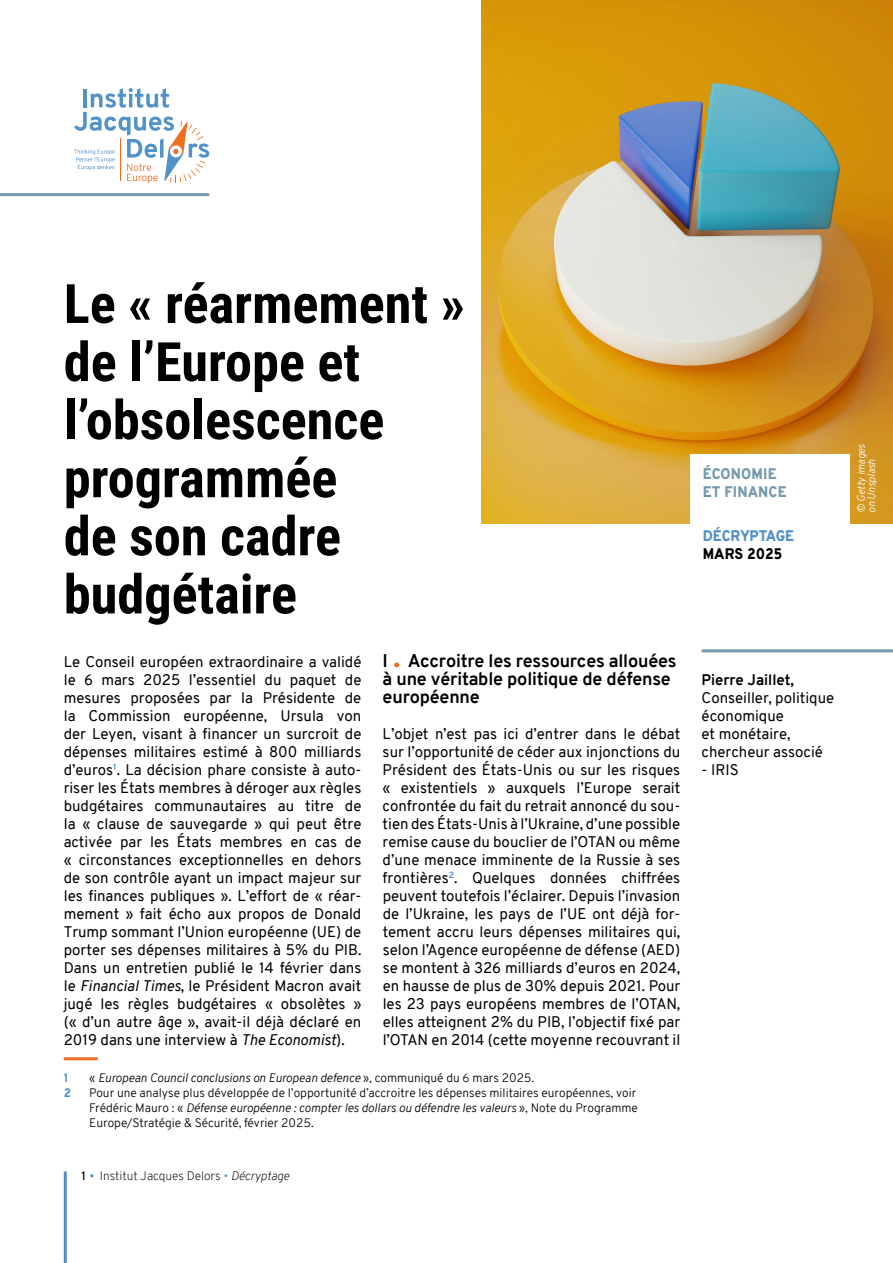
<style>
.page{position:relative;width:893px;height:1263px;background:#fff}
.page>*{position:absolute;margin:0;border:0;box-sizing:border-box;transform-origin:0 0}
.t1{font:700 54.3px/58.1px "Roboto Condensed";color:#000}
.t2{font:700 18px/18px "Overpass";letter-spacing:-.01em;color:#000}
.t3{font:15px/18px "Overpass";color:#000;text-align:justify}
.t4{font:900 15px/18px "Overpass";letter-spacing:.01em;color:#7599ad;scale:.94 1}
.t5{font:700 15px "Overpass";color:#000}
.t6{font:900 15px "Overpass";letter-spacing:-.015em;color:#528fc9;scale:.94 1}
.t7{font:900 15px "Overpass";color:#000;scale:.94 1}
.t8{font:300 12px/15px "Overpass";color:#000}
.t9{font:italic 300 12px "Overpass";color:#000}
.t10{font:200 12px "Overpass";color:#000}
.t11{font:800 12px "Overpass";color:#528fc9}
.t12{font:italic 300 10.5px/10.5px "Overpass";letter-spacing:-.01em;color:#fff}
.s1{font-style:italic}
.s2{font-style:normal}
.s3{font-weight:600}
.s4{font-weight:300;color:#528fc9}
.s5{color:#528fc9}
</style>
<div class="page">
<hr style="left:64px;top:1171px;width:3px;height:92px;background:#528fc9">
<img style="left:482px;top:0;width:411px;height:523px">
<hr style="left:64px;top:1057px;width:34px;height:3px;background:#f36c21">
<svg style="left:394px;top:662px;width:5px;height:5px"></svg>
<div style="left:690px;top:454px;width:160px;height:118px;background:#fff"></div>
<hr style="left:702px;top:649px;width:191px;height:3px;background:#7599ad">
<hr style="left:0;top:193px;width:209px;height:3px;background:#7599ad">
<svg style="left:74px;top:88px;width:135px;height:95px"></svg>
<h1 class="t1" style="left:64px;top:273px;width:403px">Le « réarmement » de l’Europe et l’obsolescence programmée<br>de son cadre budgétaire</h1>
<p class="t2" style="left:383px;top:652px;width:295px">I Accroitre les ressources allouées à une véritable politique de défense européenne</p>
<p class="t3" style="left:383px;top:725px;width:299px">L’objet n’est pas ici d’entrer dans le débat sur l’opportunité de céder aux injonctions du Président des États-Unis ou sur les risques « existentiels » auxquels l’Europe serait confrontée du fait du retrait annoncé du sou&shy;tien des États-Unis à l’Ukraine, d’une possible remise cause du bouclier de l’OTAN ou même d’une menace imminente de la Russie à ses frontières<sup>2</sup>. Quelques données chiffrées peuvent toutefois l’éclairer. Depuis l’invasion de l’Ukraine, les pays de l’UE ont déjà for&shy;tement accru leurs dépenses militaires qui, selon l’Agence européenne de défense (AED) se montent à 326 milliards d’euros en 2024, en hausse de plus de 30% depuis 2021. Pour les 23 pays européens membres de l’OTAN, elles atteignent 2% du PIB, l’objectif fixé par l’OTAN en 2014 (cette moyenne recouvrant il</p>
<p class="t3" style="left:64px;top:653px;width:299px">Le Conseil européen extraordinaire a validé le 6 mars 2025 l’essentiel du paquet de mesures proposées par la Présidente de la Commission européenne, Ursula von der Leyen, visant à financer un surcroit de dépenses militaires estimé à 800 milliards d’euros<sup>1</sup>. La décision phare consiste à auto&shy;riser les États membres à déroger aux règles budgétaires communautaires au titre de la « clause de sauvegarde » qui peut être activée par les États membres en cas de « circonstances exceptionnelles en dehors de son contrôle ayant un impact majeur sur les finances publiques ». L’effort de « réar&shy;mement » fait écho aux propos de Donald Trump sommant l’Union européenne (UE) de porter ses dépenses militaires à 5% du PIB.<br>Dans un entretien publié le 14 février dans le <span class="s1">Financial Times</span>, le Président Macron avait jugé les règles budgétaires « obsolètes » (« d’un autre âge », avait-il déjà déclaré en 2019 dans une interview à <span class="s1">The Economist</span>).</p>
<p class="t11" style="left:64px;top:1069px;width:6px">1</p>
<p class="t9" style="left:89px;top:1069px;width:447px"><span class="s2">«</span> European Council conclusions on European defence <span class="s2">», communiqué du 6 mars 2025.</span></p>
<p class="t11" style="left:64px;top:1084px;width:9px">2</p>
<p class="t8" style="left:89px;top:1086px;width:550px">Pour une analyse plus développée de l’opportunité d’accroitre les dépenses militaires européennes, voir<br>Frédéric Mauro : « <span class="s1">Défense européenne : compter les dollars ou défendre les valeurs</span> », Note du Programme<br>Europe/Stratégie &amp; Sécurité, février 2025.</p>
<p class="t10" style="left:82px;top:1168px;width:210px"><span class="s3">1</span> <span class="s4">•</span> Institut Jacques Delors <span class="s5">•</span> <span class="s1">Décryptage</span></p>
<p class="t4" style="left:703px;top:464px;width:91px">ÉCONOMIE<br>ET FINANCE</p>
<p class="t6" style="left:703px;top:525px;width:99px">DÉCRYPTAGE</p>
<p class="t7" style="left:703px;top:543px;width:86px">MARS 2025</p>
<p class="t5" style="left:702px;top:669px;width:94px">Pierre Jaillet,</p>
<p class="t3" style="left:702px;top:689px;width:134px;text-align:left">Conseiller, politique économique<br>et monétaire, chercheur associé</p>
<p class="t3" style="left:702px;top:761px;width:39px">- IRIS</p>
<p class="t12" style="left:856px;top:513px;width:70px;rotate:-90deg">© Getty images on Unsplash</p>
</div>
